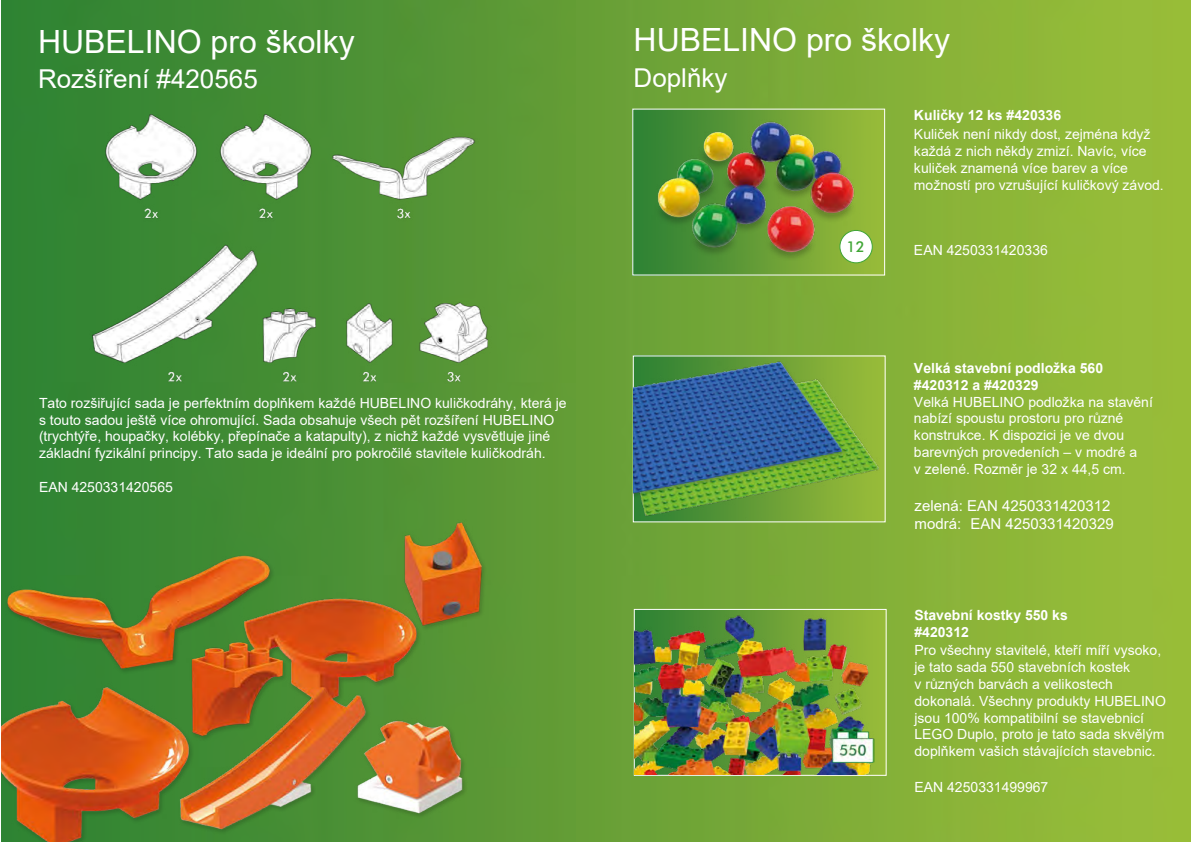
<style>
.page{position:relative;width:1191px;height:842px;background:#fff}
.page>*{position:absolute;margin:0;border:0;box-sizing:border-box;transform-origin:0 0}
.t1{font:32px "Arial";color:#fff}
.t2{font:26px "Arial";color:#fff}
.t3{font:15px/18px "Arial";color:#fff}
.t4{font:500 15px "Futura BT";color:#3fa535}
.t5{font:14px/16.8px "Arial";color:#fff}
.t6{font:700 14px/16.8px "Arial";color:#fff}
</style>
<div class="page">
<img style="left:1px;top:0;width:1190px;height:842px">
<img style="left:77px;top:109px;width:425px;height:277px">
<img style="left:634px;top:111px;width:249px;height:8px">
<img style="left:632px;top:119px;width:252px;height:156px">
<div style="left:840px;top:230px;width:32px;height:33px;background:#fff;border-radius:50%"></div>
<div style="left:839px;top:230px;width:33px;height:33px;border:1px solid #3fa535;border-radius:50%"></div>
<img style="left:635px;top:357px;width:248px;height:163px">
<img style="left:634px;top:362px;width:253px;height:156px">
<div style="left:872px;top:611px;width:12px;height:163px;background:#96ba39"></div>
<img style="left:1px;top:495px;width:556px;height:347px">
<img style="left:635px;top:609px;width:237px;height:166px">
<img style="left:831px;top:731px;width:43px;height:31px">
<h1 class="t1" style="left:38px;top:20px;width:318px">HUBELINO pro školky</h1>
<h2 class="t2" style="left:38px;top:61px;width:221px">Rozšíření #420565</h2>
<p class="t5" style="left:39px;top:394px;width:529px">Tato rozšiřující sada je perfektním doplňkem každé HUBELINO kuličkodráhy, která je s touto sadou ještě více ohromující. Sada obsahuje všech pět rozšíření HUBELINO (trychtýře, houpačky, kolébky, přepínače a katapulty), z nichž každé vysvětluje jiné základní fyzikální principy. Tato sada je ideální pro pokročilé stavitele kuličkodráh.</p>
<p class="t5" style="left:39px;top:478px;width:135px">EAN 4250331420565</p>
<h1 class="t1" style="left:633px;top:18px;width:318px">HUBELINO pro školky</h1>
<h2 class="t2" style="left:633px;top:60px;width:95px">Doplňky</h2>
<p class="t4" style="left:846px;top:237px;width:20px">12</p>
<p class="t6" style="left:914px;top:107px;width:149px">Kuličky 12 ks #420336</p>
<p class="t5" style="left:914px;top:126px;width:251px">Kuliček není nikdy dost, zejména když každá z nich někdy zmizí. Navíc, více kuliček znamená více barev a více možností pro vzrušující kuličkový závod.</p>
<p class="t5" style="left:914px;top:242px;width:135px">EAN 4250331420336</p>
<p class="t6" style="left:914px;top:360px;width:191px">Velká stavební podložka 560 #420312 a #420329</p>
<p class="t5" style="left:914px;top:393px;width:240px">Velká HUBELINO podložka na stavění nabízí spoustu prostoru pro různé konstrukce. K dispozici je ve dvou barevných provedeních – v modré a<br>v zelené. Rozměr je 32 x 44,5 cm.</p>
<p class="t3" style="left:914px;top:496px;width:201px">zelená: EAN 4250331420312 modrá: EAN 4250331420329</p>
<p class="t6" style="left:914px;top:607px;width:155px">Stavební kostky 550 ks #420312</p>
<p class="t5" style="left:914px;top:642px;width:253px">Pro všechny stavitelé, kteří míří vysoko, je tato sada 550 stavebních kostek<br>v různých barvách a velikostech dokonalá. Všechny produkty HUBELINO jsou 100% kompatibilní se stavebnicí LEGO Duplo, proto je tato sada skvělým doplňkem vašich stávajících stavebnic.</p>
<p class="t5" style="left:914px;top:779px;width:135px">EAN 4250331499967</p>
</div>
